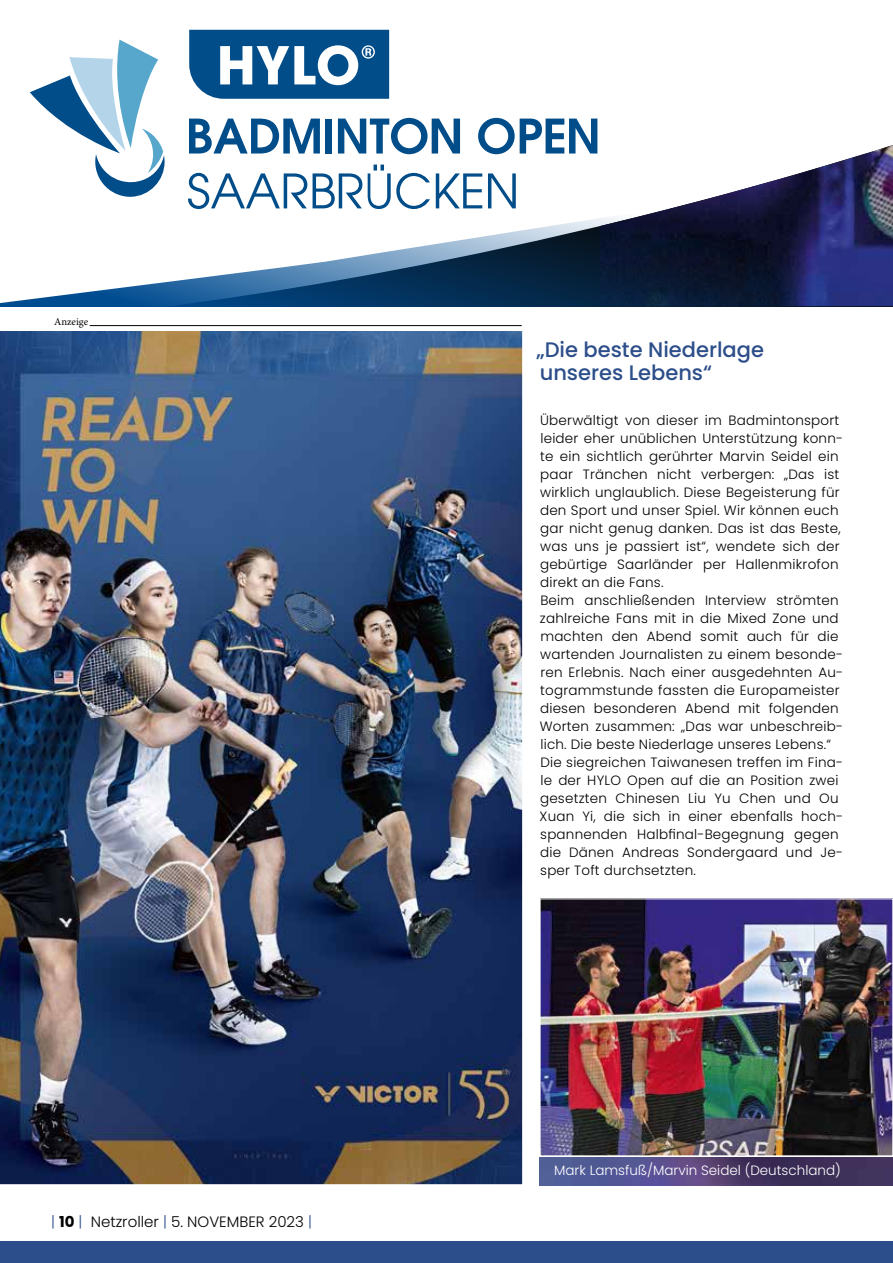
<style>
.page{position:relative;width:893px;height:1263px;background:#fff}
.page>*{position:absolute;margin:0;border:0;box-sizing:border-box;transform-origin:0 0}
.t1{font:500 21px/22.5px "Poppins";color:#2c4e8a}
.t2{font:300 15px "Poppins";color:#000}
.t3{font:300 13.5px/18px "Poppins";letter-spacing:.015em;color:#000}
.t4{font:300 13.5px "Poppins";color:#fff}
.t5{font:10.5px "Minion Pro";color:#000}
.s1{color:#2c4e8a}
.s2{font-weight:700}
</style>
<div class="page">
<svg style="left:0;top:53px;width:893px;height:253px"></svg>
<svg style="left:189px;top:119px;width:131px;height:35px"></svg>
<div style="left:326px;top:119px;width:6px;height:35px;background:#004d8a"></div>
<svg style="left:338px;top:118px;width:122px;height:36px"></svg>
<svg style="left:478px;top:118px;width:119px;height:36px"></svg>
<svg style="left:188px;top:173px;width:119px;height:36px"></svg>
<svg style="left:313px;top:173px;width:49px;height:35px"></svg>
<svg style="left:368px;top:165px;width:62px;height:44px"></svg>
<svg style="left:436px;top:173px;width:46px;height:35px"></svg>
<svg style="left:488px;top:173px;width:28px;height:35px"></svg>
<svg style="left:30px;top:40px;width:135px;height:157px"></svg>
<svg style="left:189px;top:30px;width:200px;height:69px"></svg>
<div style="left:0;top:1242px;width:893px;height:21px;background:#2c4e8a"></div>
<img style="left:0;top:331px;width:523px;height:854px">
<hr style="left:90px;top:325px;width:432px;height:1px;background:#000">
<img style="left:540px;top:901px;width:353px;height:284px">
<p class="t5" style="left:54px;top:314px;width:35px">Anzeige</p>
<p class="t2" style="left:51px;top:1213px;width:262px"><span class="s1">|</span> <span class="s2">10</span> <span class="s1">|</span> Netzroller <span class="s1">|</span> 5. NOVEMBER 2023 <span class="s1">|</span></p>
<h1 class="t1" style="left:536px;top:339px;width:229px">„Die beste Niederlage unseres Lebens“</h1>
<p class="t3" style="left:540px;top:411px;width:305px">Überwältigt von dieser im Badmintonsport leider eher unüblichen Unterstützung konn&shy;te ein sichtlich gerührter Marvin Seidel ein paar Tränchen nicht verbergen: „Das ist wirklich unglaublich. Diese Begeisterung für den Sport und unser Spiel. Wir können euch gar nicht genug danken. Das ist das Beste, was uns je passiert ist“, wendete sich der gebürtige Saarländer per Hallenmikrofon direkt an die Fans.<br>Beim anschließenden Interview strömten zahlreiche Fans mit in die Mixed Zone und machten den Abend somit auch für die wartenden Journalisten zu einem besonde&shy;ren Erlebnis. Nach einer ausgedehnten Au&shy;togrammstunde fassten die Europameister diesen besonderen Abend mit folgenden Worten zusammen: „Das war unbeschreib&shy;lich. Die beste Niederlage unseres Lebens.“ Die siegreichen Taiwanesen treffen im Fina&shy;le der HYLO Open auf die an Position zwei gesetzten Chinesen Liu Yu Chen und Ou Xuan Yi, die sich in einer ebenfalls hoch&shy;spannenden Halbfinal-Begegnung gegen die Dänen Andreas Sondergaard und Je&shy;sper Toft durchsetzten.</p>
<p class="t4" style="left:554px;top:1162px;width:288px">Mark Lamsfuß/Marvin Seidel (Deutschland)</p>
</div>
